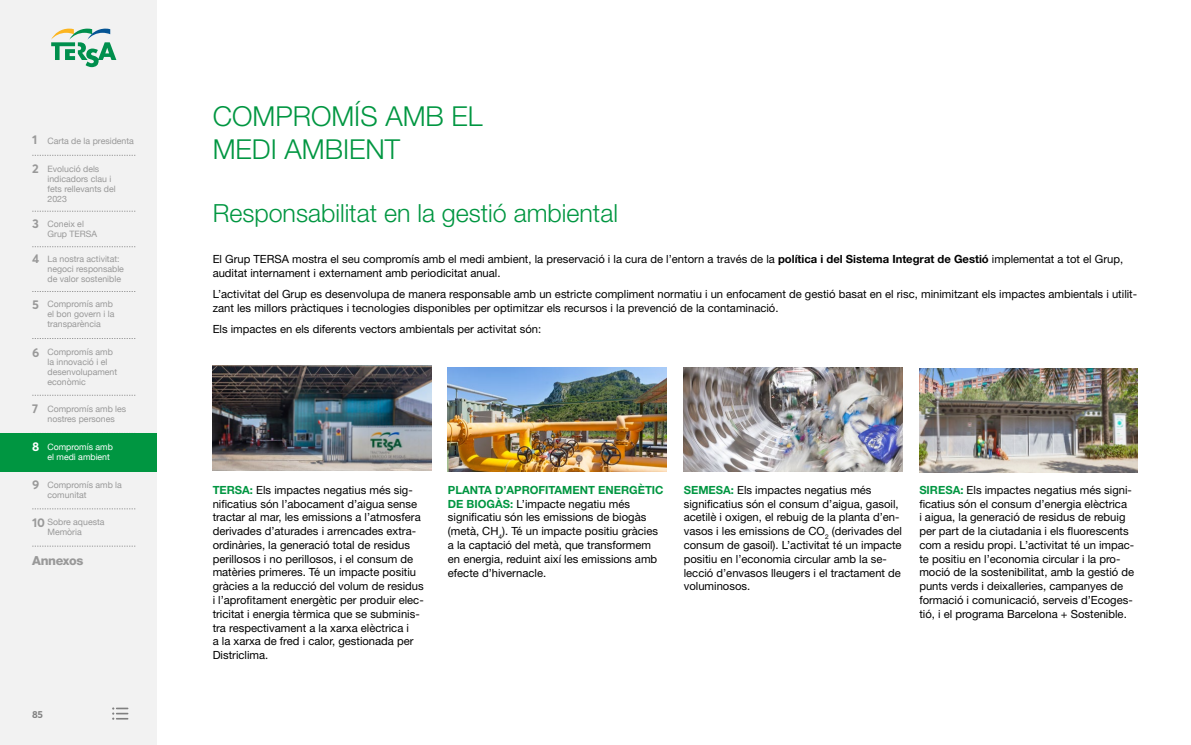
<style>
.page{position:relative;width:1191px;height:745px;background:#fff}
.page>*{position:absolute;margin:0;border:0;box-sizing:border-box;transform-origin:0 0}
.t1{font:300 27.5px/33px "Helvetica Neue LT Std";color:#009641}
.t2{font:300 25px "Helvetica Neue LT Std";color:#009641}
.t3{font:800 12.5px "Helvetica Neue LT Std";letter-spacing:-.03em;color:#999}
.t4{font:11.25px/13.8px "Helvetica Neue LT Std";color:#000}
.t5{font:700 10px "Averta";color:#808080}
.t6{font:8.75px/10px "Helvetica Neue";color:#999}
.t7{font:8.75px/10px "Helvetica Neue";color:#fff}
.s1{font-family:"Averta";font-weight:700;font-size:12.5px}
.s2{font-weight:700}
.s3{font-weight:700;color:#009641}
</style>
<div class="page">
<img style="left:213px;top:365px;width:218px;height:105px">
<img style="left:448px;top:367px;width:218px;height:104px">
<img style="left:919px;top:368px;width:218px;height:104px">
<img style="left:684px;top:367px;width:218px;height:104px">
<div style="left:0;top:0;width:156px;height:744px;background:#f2f2f2"></div>
<svg style="left:112px;top:707px;width:16px;height:12px"></svg>
<svg style="left:32px;top:211px;width:103px;height:1px"></svg>
<svg style="left:32px;top:246px;width:103px;height:1px"></svg>
<svg style="left:32px;top:291px;width:103px;height:1px"></svg>
<svg style="left:32px;top:155px;width:103px;height:1px"></svg>
<svg style="left:51px;top:29px;width:65px;height:38px"></svg>
<svg style="left:32px;top:338px;width:103px;height:1px"></svg>
<svg style="left:32px;top:395px;width:103px;height:1px"></svg>
<svg style="left:32px;top:508px;width:103px;height:1px"></svg>
<svg style="left:32px;top:545px;width:103px;height:1px"></svg>
<div style="left:0;top:432px;width:156px;height:39px;background:#009641"></div>
<p class="t6" style="left:32px;top:136px;width:103px"><span class="s1">1</span> Carta de la presidenta</p>
<p class="t6" style="left:47px;top:164px;width:70px;text-indent:-15px"><span class="s1">2</span> Evolució dels indicadors clau i fets rellevants del<br>2023</p>
<p class="t6" style="left:47px;top:219px;width:51px;text-indent:-15px"><span class="s1">3</span> Coneix el<br>Grup TERSA</p>
<p class="t6" style="left:47px;top:254px;width:78px;text-indent:-15px"><span class="s1">4</span> La nostra activitat: negoci responsable de valor sostenible</p>
<p class="t6" style="left:47px;top:299px;width:69px;text-indent:-15px"><span class="s1">5</span> Compromís amb el bon govern i la transparència</p>
<p class="t6" style="left:47px;top:347px;width:71px;text-indent:-15px"><span class="s1">6</span> Compromís amb la innovació i el desenvolupament econòmic</p>
<p class="t6" style="left:32px;top:404px;width:96px;text-align:center"><span class="s1">7</span> Compromís amb les nostres persones</p>
<p class="t7" style="left:47px;top:442px;width:67px;text-indent:-15px"><span class="s1">8</span> Compromís amb el medi ambient</p>
<p class="t6" style="left:47px;top:480px;width:76px;text-indent:-15px"><span class="s1">9</span> Compromís amb la comunitat</p>
<p class="t6" style="left:47px;top:517px;width:59px;text-indent:-15px"><span class="s1">10</span> Sobre aquesta<br>Memòria</p>
<p class="t3" style="left:32px;top:552px;width:53px">Annexos</p>
<p class="t5" style="left:32px;top:708px;width:12px">85</p>
<h1 class="t1" style="left:213px;top:99px;width:271px">COMPROMÍS AMB EL<br>MEDI AMBIENT</h1>
<h2 class="t2" style="left:213px;top:197px;width:407px">Responsabilitat en la gestió ambiental</h2>
<p class="t4" style="left:213px;top:252px;width:912px">El Grup TERSA mostra el seu compromís amb el medi ambient, la preservació i la cura de l’entorn a través de la <span class="s2">política i del Sistema Integrat de Gestió</span> implementat a tot el Grup, auditat internament i externament amb periodicitat anual.</p>
<p class="t4" style="left:213px;top:287px;width:926px">L’activitat del Grup es desenvolupa de manera responsable amb un estricte compliment normatiu i un enfocament de gestió basat en el risc, minimitzant els impactes ambientals i utilit&shy;zant les millors pràctiques i tecnologies disponibles per optimitzar els recursos i la prevenció de la contaminació.</p>
<p class="t4" style="left:213px;top:321px;width:330px">Els impactes en els diferents vectors ambientals per activitat són:</p>
<p class="t4" style="left:213px;top:482px;width:213px"><span class="s3">TERSA:</span> Els impactes negatius més sig&shy;nificatius són l’abocament d’aigua sense tractar al mar, les emissions a l’atmosfera derivades d’aturades i arrencades extra&shy;ordinàries, la generació total de residus perillosos i no perillosos, i el consum de matèries primeres. Té un impacte positiu gràcies a la reducció del volum de residus i l’aprofitament energètic per produir elec&shy;tricitat i energia tèrmica que se subminis&shy;tra respectivament a la xarxa elèctrica i<br>a la xarxa de fred i calor, gestionada per Districlima.</p>
<p class="t4" style="left:448px;top:482px;width:217px"><span class="s3">PLANTA D’APROFITAMENT ENERGÈTIC DE BIOGÀS:</span> L’impacte negatiu més significatiu són les emissions de biogàs (metà, CH<sub>4</sub>). Té un impacte positiu gràcies a la captació del metà, que transformem en energia, reduint així les emissions amb efecte d’hivernacle.</p>
<p class="t4" style="left:919px;top:482px;width:216px"><span class="s3">SIRESA:</span> Els impactes negatius més signi&shy;ficatius són el consum d’energia elèctrica<br>i aigua, la generació de residus de rebuig per part de la ciutadania i els fluorescents com a residu propi. L’activitat té un impac&shy;te positiu en l’economia circular i la pro&shy;moció de la sostenibilitat, amb la gestió de punts verds i deixalleries, campanyes de formació i comunicació, serveis d’Ecoges&shy;tió, i el programa Barcelona + Sostenible.</p>
<p class="t4" style="left:684px;top:482px;width:220px"><span class="s3">SEMESA:</span> Els impactes negatius més significatius són el consum d’aigua, gasoil, acetilè i oxigen, el rebuig de la planta d’en&shy;vasos i les emissions de CO<sub>2</sub> (derivades del consum de gasoil). L’activitat té un impacte positiu en l’economia circular amb la se&shy;lecció d’envasos lleugers i el tractament de voluminosos.</p>
</div>
